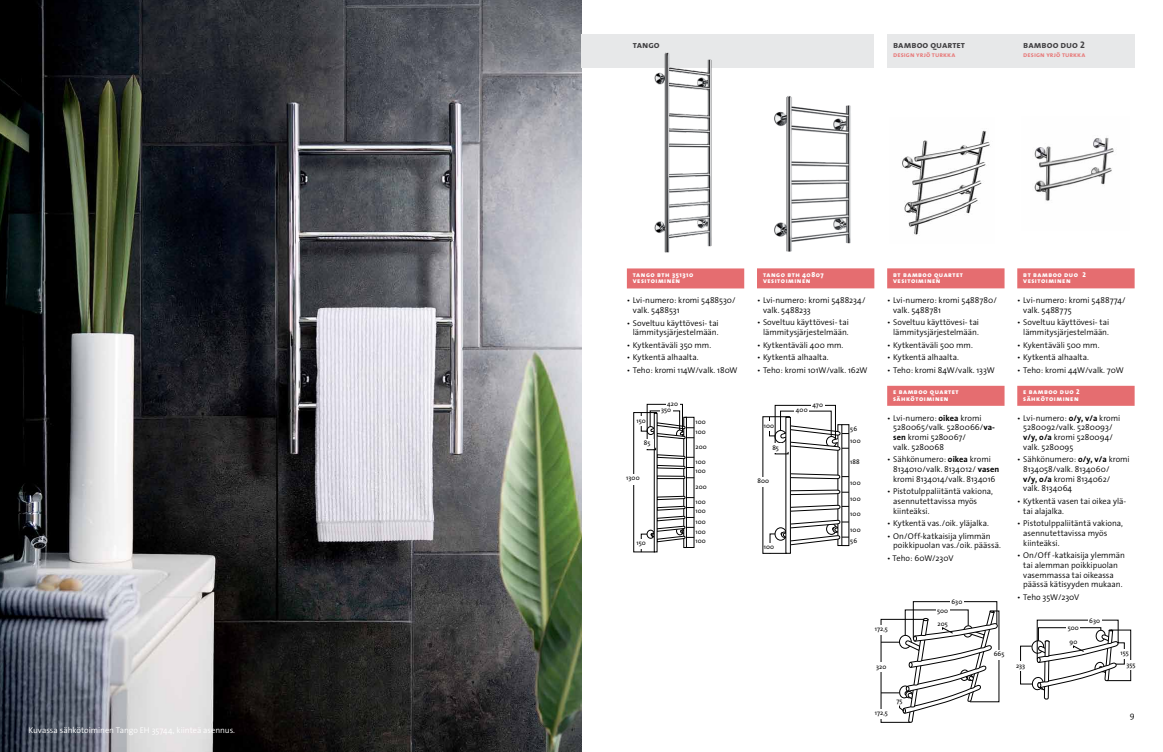
<style>
.page{position:relative;width:1163px;height:752px;background:#fff}
.page>*{position:absolute;margin:0;border:0;box-sizing:border-box;transform-origin:0 0}
.t1{font:9.5px "The Sans Bold Caps";color:#414042}
.t2{font:300 8.4px/9.7px "The Sans";letter-spacing:-.005em;color:#000}
.t3{font:300 8.4px "The Sans";letter-spacing:-.01em;color:#fff}
.t4{font:7px/6.5px "The Sans Extra Bold Caps";letter-spacing:.07em;color:#fff}
.t5{font:7px "The Sans Bold Caps";letter-spacing:.01em;color:#e77b7b}
.t6{font:6.5px/9.8px "The Sans";letter-spacing:.015em;color:#000}
.s1{font-family:"The Sans";font-weight:800}
.s2{font-weight:700}
</style>
<div class="page">
<div style="left:1017px;top:268px;width:117px;height:20px;background:#e56d70"></div>
<div style="left:1017px;top:385px;width:117px;height:20px;background:#e56d70"></div>
<div style="left:887px;top:268px;width:117px;height:20px;background:#e56d70"></div>
<div style="left:887px;top:385px;width:117px;height:20px;background:#e56d70"></div>
<div style="left:626px;top:268px;width:118px;height:20px;background:#e56d70"></div>
<div style="left:756px;top:268px;width:118px;height:20px;background:#e56d70"></div>
<div style="left:887px;top:34px;width:130px;height:33px;background:#e7e8e9"></div>
<div style="left:1017px;top:34px;width:117px;height:33px;background:#e7e8e9"></div>
<img style="left:0;top:0;width:581px;height:751px">
<div style="left:581px;top:34px;width:293px;height:33px;background:#e7e8e9"></div>
<img style="left:774px;top:96px;width:77px;height:156px">
<img style="left:902px;top:130px;width:88px;height:105px">
<img style="left:1034px;top:137px;width:80px;height:64px">
<img style="left:626px;top:52px;width:118px;height:201px">
<div style="left:633px;top:412px;width:22px;height:139px;border:1px solid #000"></div>
<div style="left:624px;top:473px;width:17px;height:11px;background:#fff"></div>
<svg style="left:641px;top:404px;width:53px;height:148px"></svg>
<div style="left:659px;top:406px;width:13px;height:9px;background:#fff"></div>
<div style="left:665px;top:399px;width:14px;height:9px;background:#fff"></div>
<svg style="left:789px;top:473px;width:59px;height:5px"></svg>
<svg style="left:789px;top:504px;width:59px;height:7px"></svg>
<svg style="left:789px;top:489px;width:59px;height:5px"></svg>
<svg style="left:769px;top:519px;width:79px;height:34px"></svg>
<svg style="left:769px;top:405px;width:79px;height:49px"></svg>
<div style="left:810px;top:401px;width:14px;height:6px;background:#fff"></div>
<div style="left:769px;top:443px;width:12px;height:9px;background:#fff"></div>
<svg style="left:1020px;top:619px;width:110px;height:80px"></svg>
<div style="left:1124px;top:660px;width:12px;height:9px;background:#fff"></div>
<svg style="left:880px;top:601px;width:119px;height:122px"></svg>
<p class="t3" style="left:28px;top:722px;width:208px">Kuvassa sähkötoiminen Tango EH 35744, kiinteä asennus.</p>
<p class="t1" style="left:632px;top:37px;width:28px">tango</p>
<p class="t1" style="left:893px;top:37px;width:73px">bamboo quartet</p>
<p class="t5" style="left:893px;top:49px;width:64px">design yrjö turkka</p>
<p class="t1" style="left:1023px;top:37px;width:63px">bamboo duo 2</p>
<p class="t5" style="left:1023px;top:49px;width:64px">design yrjö turkka</p>
<p class="t4" style="left:632px;top:271px;width:62px">tango bth <span class="s1">351310 </span>vesitoiminen</p>
<p class="t2" style="left:632px;top:295px;width:104px;text-indent:-6px">• Lvi-numero: kromi 5488530/ valk. 5488531</p>
<p class="t2" style="left:626px;top:317px;width:93px;text-align:right">• Soveltuu käyttövesi- tai lämmitysjärjestelmään.</p>
<p class="t2" style="left:626px;top:339px;width:86px">• Kytkentäväli 350 mm.</p>
<p class="t2" style="left:626px;top:352px;width:73px">• Kytkentä alhaalta.</p>
<p class="t2" style="left:626px;top:365px;width:112px">• Teho: kromi 114W/valk. 180W</p>
<p class="t4" style="left:762px;top:271px;width:62px">tango bth <span class="s1">40807 </span>vesitoiminen</p>
<p class="t2" style="left:762px;top:295px;width:104px;text-indent:-6px">• Lvi-numero: kromi 5488234/ valk. 5488233</p>
<p class="t2" style="left:756px;top:317px;width:93px;text-align:right">• Soveltuu käyttövesi- tai lämmitysjärjestelmään.</p>
<p class="t2" style="left:756px;top:339px;width:88px">• Kytkentäväli 400 mm.</p>
<p class="t2" style="left:756px;top:352px;width:73px">• Kytkentä alhaalta.</p>
<p class="t2" style="left:756px;top:364px;width:112px">• Teho: kromi 101W/valk. 162W</p>
<p class="t6" style="left:667px;top:398px;width:12px">420</p>
<p class="t6" style="left:661px;top:405px;width:12px">350</p>
<p class="t6" style="left:812px;top:400px;width:12px">470</p>
<p class="t6" style="left:795px;top:405px;width:13px">400</p>
<p class="t6" style="left:636px;top:415px;width:11px">150</p>
<p class="t6" style="left:643px;top:437px;width:8px">85</p>
<p class="t6" style="left:626px;top:472px;width:15px">1300</p>
<p class="t6" style="left:636px;top:537px;width:11px">150</p>
<p class="t6" style="left:695px;top:417px;width:12px">100</p>
<p class="t6" style="left:695px;top:456px;width:12px">100</p>
<p class="t6" style="left:695px;top:496px;width:12px">100</p>
<p class="t6" style="left:695px;top:516px;width:12px">100</p>
<p class="t6" style="left:695px;top:426px;width:12px">100</p>
<p class="t6" style="left:695px;top:466px;width:12px">100</p>
<p class="t6" style="left:695px;top:505px;width:12px">100</p>
<p class="t6" style="left:695px;top:526px;width:12px">100<br>100</p>
<p class="t6" style="left:695px;top:442px;width:13px">200</p>
<p class="t6" style="left:695px;top:482px;width:13px">200</p>
<p class="t6" style="left:763px;top:420px;width:12px">100</p>
<p class="t6" style="left:772px;top:442px;width:8px">85</p>
<p class="t6" style="left:757px;top:476px;width:13px">800</p>
<p class="t6" style="left:763px;top:541px;width:12px">100</p>
<p class="t6" style="left:850px;top:423px;width:8px">56</p>
<p class="t6" style="left:850px;top:435px;width:12px">100</p>
<p class="t6" style="left:850px;top:478px;width:12px">100</p>
<p class="t6" style="left:850px;top:508px;width:12px">100</p>
<p class="t6" style="left:850px;top:456px;width:11px">188</p>
<p class="t6" style="left:850px;top:493px;width:12px">100</p>
<p class="t6" style="left:850px;top:524px;width:12px">100</p>
<p class="t6" style="left:850px;top:535px;width:8px">56</p>
<p class="t4" style="left:893px;top:271px;width:71px">bt bamboo quartet vesitoiminen</p>
<p class="t2" style="left:893px;top:295px;width:105px;text-indent:-6px">• Lvi-numero: kromi 5488780/ valk. 5488781</p>
<p class="t2" style="left:887px;top:317px;width:93px;text-align:right">• Soveltuu käyttövesi- tai lämmitysjärjestelmään.</p>
<p class="t2" style="left:887px;top:339px;width:87px">• Kytkentäväli 500 mm.</p>
<p class="t2" style="left:887px;top:352px;width:73px">• Kytkentä alhaalta.</p>
<p class="t2" style="left:887px;top:364px;width:109px">• Teho: kromi 84W/valk. 133W</p>
<p class="t4" style="left:893px;top:388px;width:67px">e bamboo quartet sähkötoiminen</p>
<p class="t2" style="left:893px;top:412px;width:103px;text-indent:-6px">• Lvi-numero: <span class="s2">oikea</span> kromi<br>5280065/valk. 5280066/<span class="s2">va&shy;sen</span> kromi 5280067/<br>valk. 5280068</p>
<p class="t2" style="left:893px;top:454px;width:107px;text-indent:-6px">• Sähkönumero: <span class="s2">oikea</span> kromi<br>8134010/valk. 8134012/ <span class="s2">vasen </span>kromi 8134014/valk. 8134016</p>
<p class="t2" style="left:893px;top:486px;width:101px;text-indent:-6px">• Pistotulppaliitäntä vakiona, asennutettavissa myös kiinteäksi.</p>
<p class="t2" style="left:887px;top:518px;width:103px">• Kytkentä vas./oik. yläjalka.</p>
<p class="t2" style="left:893px;top:530px;width:109px;text-indent:-6px">• On/Off-katkaisija ylimmän poikkipuolan vas./oik. päässä.</p>
<p class="t2" style="left:887px;top:552px;width:68px">• Teho: 60W/230V</p>
<p class="t6" style="left:951px;top:596px;width:12px">630</p>
<p class="t4" style="left:1023px;top:271px;width:64px">bt bamboo duo 2 vesitoiminen</p>
<p class="t2" style="left:1023px;top:295px;width:104px;text-indent:-6px">• Lvi-numero: kromi 5488774/ valk. 5488775</p>
<p class="t2" style="left:1017px;top:317px;width:93px;text-align:right">• Soveltuu käyttövesi- tai lämmitysjärjestelmään.</p>
<p class="t2" style="left:1017px;top:339px;width:84px">• Kykentäväli 500 mm.</p>
<p class="t2" style="left:1017px;top:352px;width:73px">• Kytkentä alhaalta.</p>
<p class="t2" style="left:1017px;top:364px;width:108px">• Teho: kromi 44W/valk. 70W</p>
<p class="t4" style="left:1023px;top:388px;width:58px">e bamboo duo 2 sähkötoiminen</p>
<p class="t2" style="left:1023px;top:412px;width:99px;text-indent:-6px">• Lvi-numero: <span class="s2">o/y, v/a</span> kromi<br>5280092/valk. 5280093/ <span class="s2">v/y, o/a</span> kromi 5280094/ valk. 5280095</p>
<p class="t2" style="left:1023px;top:454px;width:108px;text-indent:-6px">• Sähkönumero: <span class="s2">o/y, v/a</span> kromi<br>8134058/valk. 8134060/<br><span class="s2">v/y, o/a</span> kromi 8134062/<br>valk. 8134064</p>
<p class="t2" style="left:1023px;top:495px;width:105px;text-indent:-6px">• Kytkentä vasen tai oikea ylä&shy;tai alajalka.</p>
<p class="t2" style="left:1023px;top:518px;width:101px;text-indent:-6px">• Pistotulppaliitäntä vakiona, asennutettavissa myös kiinteäksi.</p>
<p class="t2" style="left:1023px;top:550px;width:103px;text-indent:-6px">• On/Off -katkaisija ylemmän tai alemman poikkipuolan vasemmassa tai oikeassa päässä kätisyyden mukaan.</p>
<p class="t2" style="left:1017px;top:591px;width:64px">• Teho 35W/230V</p>
<p class="t6" style="left:936px;top:605px;width:13px">500</p>
<p class="t6" style="left:874px;top:623px;width:15px">172,5</p>
<p class="t6" style="left:937px;top:618px;width:12px">205</p>
<p class="t6" style="left:1067px;top:622px;width:13px">500</p>
<p class="t6" style="left:1089px;top:615px;width:12px">630</p>
<p class="t6" style="left:1069px;top:636px;width:9px">90</p>
<p class="t6" style="left:876px;top:661px;width:12px">320</p>
<p class="t6" style="left:993px;top:648px;width:12px">665</p>
<p class="t6" style="left:1015px;top:660px;width:11px">233</p>
<p class="t6" style="left:1126px;top:647px;width:11px;line-height:11.6px;text-indent:-6px">155<br>355</p>
<p class="t6" style="left:896px;top:695px;width:8px">75</p>
<p class="t6" style="left:874px;top:707px;width:15px">172,5</p>
<p class="t2" style="left:1129px;top:710px;width:6px">9</p>
</div>
